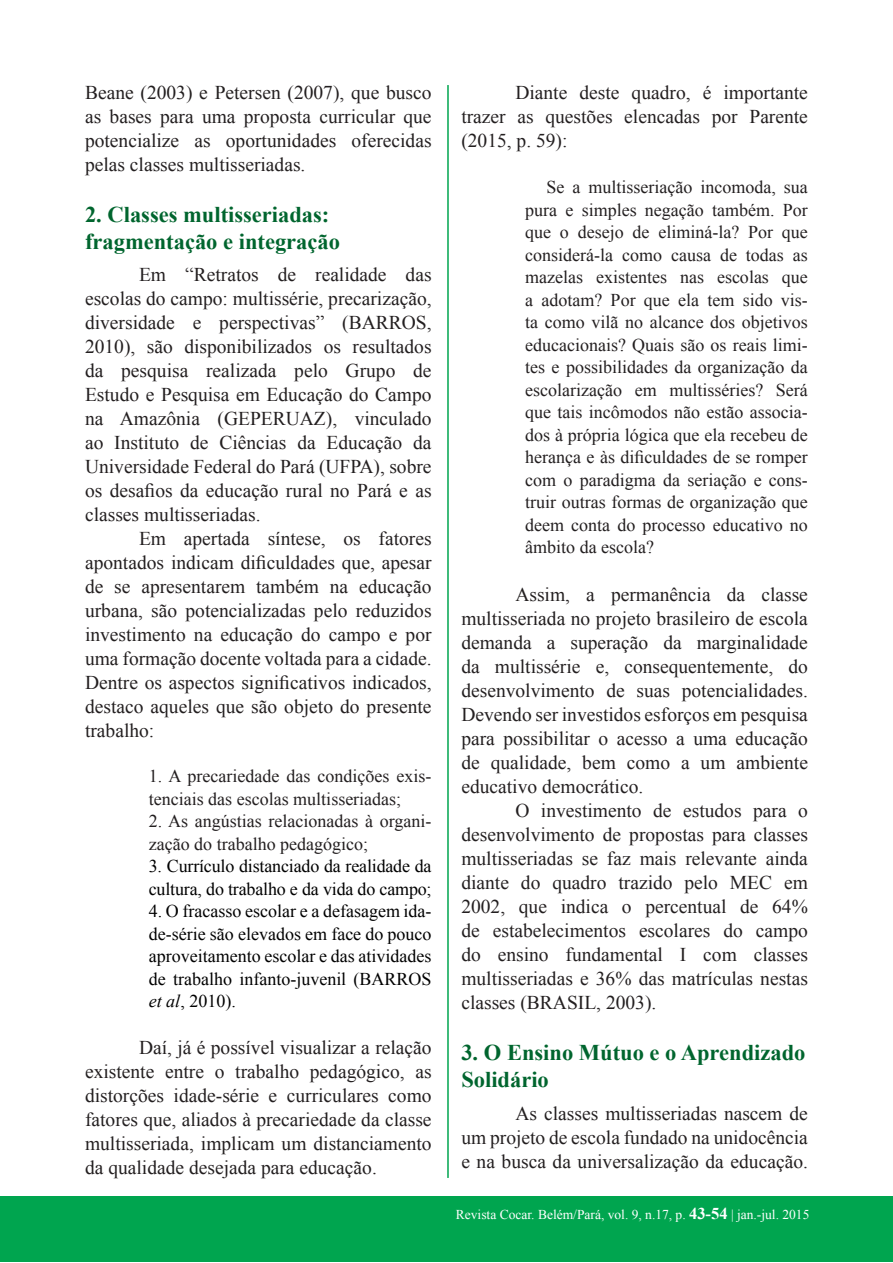
<style>
.page{position:relative;width:893px;height:1263px;background:#fff}
.page>*{position:absolute;margin:0;border:0;box-sizing:border-box;transform-origin:0 0}
.t1{font:700 22.5px/27px "Times New Roman";color:#00652e}
.t2{font:19.5px/24px "Times New Roman";color:#231f20;text-align:justify}
.t3{font:18px/22.5px "Times New Roman";color:#231f20}
.t4{font:18px/22.5px "Times New Roman";letter-spacing:-.01em;color:#000}
.t5{font:700 16.5px "Times New Roman";color:#fff}
.t6{font:13.5px "Times New Roman";color:#fff}
.s1{font-style:italic}
</style>
<div class="page">
<div style="left:2px;top:1196px;width:891px;height:66px;background:#00a54f"></div>
<hr style="left:0;top:1196px;width:1px;height:66px;background:#00a54f">
<hr style="left:447px;top:85px;width:2px;height:1093px;background:#00a54f">
<p class="t2" style="left:85px;top:80px;width:348px">Beane (2003) e Petersen (2007), que busco as bases para uma proposta curricular que potencialize as oportunidades oferecidas pelas classes multisseriadas.</p>
<p class="t1" style="left:85px;top:200px;width:256px">2. Classes multisseriadas: fragmentação e integração</p>
<p class="t2" style="left:85px;top:262px;width:348px;text-indent:54px">Em “Retratos de realidade das escolas do campo: multissérie, precarização, diversidade e perspectivas” (BARROS, 2010), são disponibilizados os resultados da pesquisa realizada pelo Grupo de Estudo e Pesquisa em Educação do Campo na Amazônia (GEPERUAZ), vinculado ao Instituto de Ciências da Educação da Universidade Federal do Pará (UFPA), sobre os desafios da educação rural no Pará e as classes multisseriadas.</p>
<p class="t2" style="left:85px;top:526px;width:348px;text-indent:54px">Em apertada síntese, os fatores apontados indicam dificuldades que, apesar de se apresentarem também na educação urbana, são potencializadas pelo reduzidos investimento na educação do campo e por uma formação docente voltada para a cidade.<br>Dentre os aspectos significativos indicados, destaco aqueles que são objeto do presente trabalho:</p>
<p class="t3" style="left:149px;top:765px;width:284px">1. A precariedade das condições exis&shy;tenciais das escolas multisseriadas;</p>
<p class="t3" style="left:149px;top:810px;width:284px">2. As angústias relacionadas à organi&shy;zação do trabalho pedagógico;</p>
<p class="t4" style="left:149px;top:855px;width:284px">3. Currículo distanciado da realidade da cultura, do trabalho e da vida do campo;</p>
<p class="t4" style="left:149px;top:900px;width:284px;text-align:justify">4. O fracasso escolar e a defasagem ida&shy;de-série são elevados em face do pouco aproveitamento escolar e das atividades de trabalho infanto-juvenil (BARROS <span class="s1">et al</span>, 2010).</p>
<p class="t2" style="left:85px;top:1035px;width:348px;text-indent:54px">Daí, já é possível visualizar a relação existente entre o trabalho pedagógico, as distorções idade-série e curriculares como fatores que, aliados à precariedade da classe multisseriada, implicam um distanciamento da qualidade desejada para educação.</p>
<p class="t2" style="left:461px;top:80px;width:348px;text-indent:54px">Diante deste quadro, é importante trazer as questões elencadas por Parente (2015, p. 59):</p>
<p class="t3" style="left:525px;top:176px;width:284px;text-align:justify;text-indent:21px">Se a multisseriação incomoda, sua pura e simples negação também. Por que o desejo de eliminá-la? Por que considerá-la como causa de todas as mazelas existentes nas escolas que a adotam? Por que ela tem sido vis&shy;ta como vilã no alcance dos objetivos educacionais? Quais são os reais limi&shy;tes e possibilidades da organização da escolarização em multisséries? Será que tais incômodos não estão associa&shy;dos à própria lógica que ela recebeu de herança e às dificuldades de se romper com o paradigma da seriação e cons&shy;truir outras formas de organização que deem conta do processo educativo no âmbito da escola?</p>
<p class="t2" style="left:461px;top:582px;width:348px;text-indent:54px">Assim, a permanência da classe multisseriada no projeto brasileiro de escola demanda a superação da marginalidade da multissérie e, consequentemente, do desenvolvimento de suas potencialidades.<br>Devendo ser investidos esforços em pesquisa para possibilitar o acesso a uma educação de qualidade, bem como a um ambiente educativo democrático.</p>
<p class="t2" style="left:461px;top:798px;width:348px;text-indent:54px">O investimento de estudos para o desenvolvimento de propostas para classes multisseriadas se faz mais relevante ainda diante do quadro trazido pelo MEC em 2002, que indica o percentual de 64% de estabelecimentos escolares do campo do ensino fundamental I com classes multisseriadas e 36% das matrículas nestas classes (BRASIL, 2003).</p>
<p class="t1" style="left:461px;top:1038px;width:346px">3. O Ensino Mútuo e o Aprendizado<br>Solidário</p>
<p class="t2" style="left:461px;top:1101px;width:348px;text-indent:54px">As classes multisseriadas nascem de um projeto de escola fundado na unidocência e na busca da universalização da educação.</p>
<p class="t5" style="left:689px;top:1202px;width:40px">43-54</p>
<p class="t5" style="left:704px;top:1202px;width:23px">3-6</p>
<p class="t6" style="left:731px;top:1205px;width:80px">| jan.-jul. 2015</p>
<p class="t6" style="left:456px;top:1205px;width:231px">Revista Cocar. Belém/Pará, vol. 9, n.17, p.</p>
<p class="t6" style="left:471px;top:1205px;width:231px">Revista Cocar. Belém/Pará, vol. 9, n.17, p.</p>
</div>
